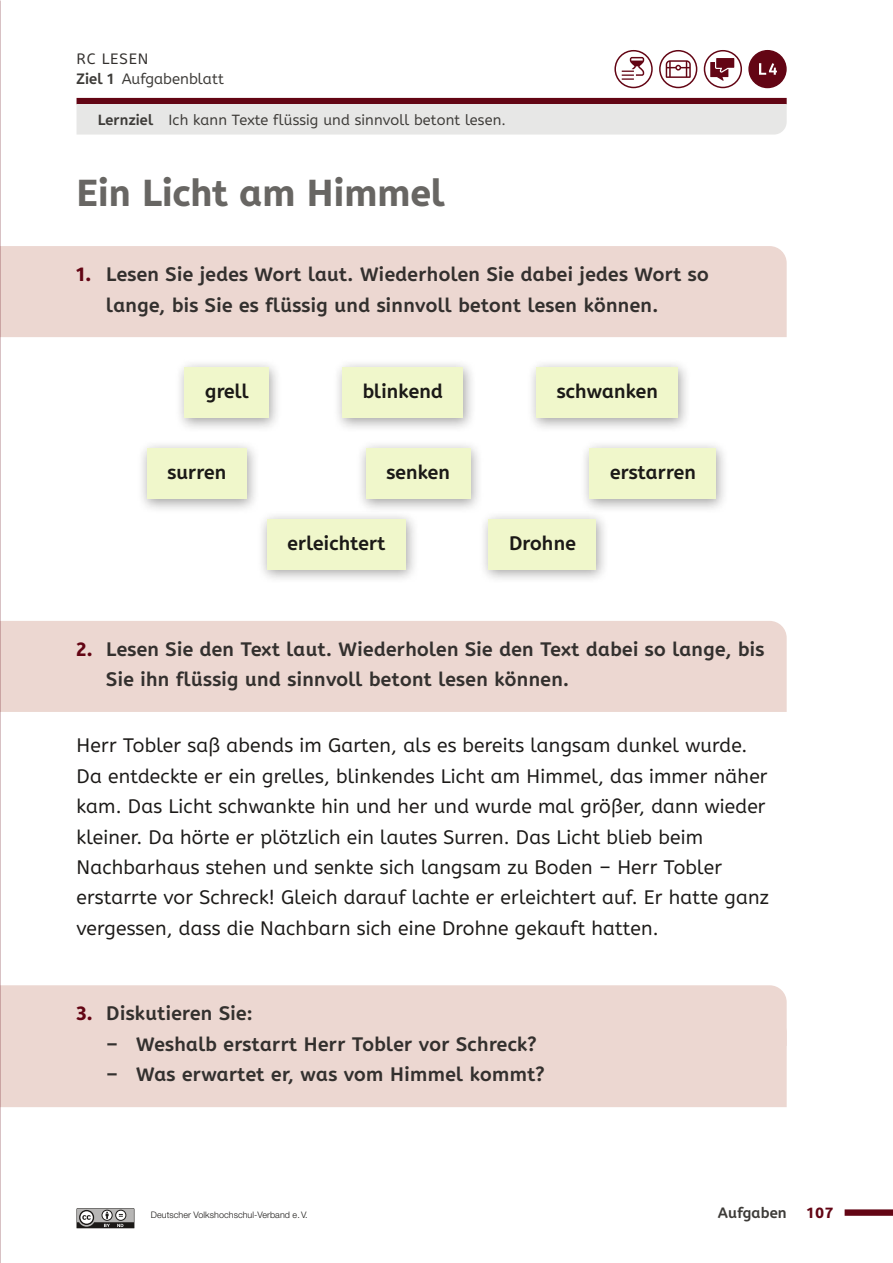
<style>
.page{position:relative;width:893px;height:1263px;background:#fff}
.page>*{position:absolute;margin:0;border:0;box-sizing:border-box;transform-origin:0 0}
.t1{font:800 37.5px "A Be Zeh EDU";letter-spacing:.005em;color:#686663}
.t2{font:19.5px/30.5px "A Be Zeh EDU";letter-spacing:.01em;color:#1b1917}
.t3{font:700 19.5px/30.5px "A Be Zeh EDU";letter-spacing:.02em;color:#33302e}
.t4{font:700 19.5px "A Be Zeh EDU";letter-spacing:.01em;color:#1b1917}
.t5{font:15px/20.2px "A Be Zeh EDU";color:#3d3b38}
.t6{font:700 15px "A Be Zeh EDU";letter-spacing:.01em;color:#3d3b38}
.t7{font:800 15px "A Be Zeh EDU";color:#630514}
.t8{font:14.7px "A Be Zeh EDU";letter-spacing:.01em;color:#3d3b38}
.t9{font:300 9px "Helvetica Neue LT Pro";letter-spacing:.005em;color:#1b1917}
.s1{color:#33302e}
.s2{font-weight:700}
.s3{font-weight:800;color:#630514}
</style>
<div class="page">
<div style="left:845px;top:1209px;width:48px;height:7px;background:#630514"></div>
<div style="left:77px;top:98px;width:710px;height:6px;background:#630514"></div>
<svg style="left:77px;top:1208px;width:57px;height:20px"></svg>
<div style="left:77px;top:104px;width:710px;height:31px;background:#e7e7e6"></div>
<div style="left:0;top:246px;width:787px;height:91px;background:#ecd7d1"></div>
<div style="left:137px;top:440px;width:122px;height:74px;background:#1b1917;opacity:.4"></div>
<div style="left:147px;top:449px;width:99px;height:50px;background:#f0f7cb"></div>
<div style="left:356px;top:440px;width:127px;height:73px;background:#1b1917;opacity:.4"></div>
<div style="left:366px;top:449px;width:104px;height:50px;background:#f0f7cb"></div>
<div style="left:580px;top:440px;width:149px;height:73px;background:#1b1917;opacity:.4"></div>
<div style="left:590px;top:449px;width:126px;height:50px;background:#f0f7cb"></div>
<div style="left:175px;top:359px;width:107px;height:73px;background:#1b1917;opacity:.4"></div>
<div style="left:185px;top:368px;width:84px;height:50px;background:#f0f7cb"></div>
<div style="left:332px;top:359px;width:144px;height:73px;background:#1b1917;opacity:.4"></div>
<div style="left:342px;top:368px;width:121px;height:50px;background:#f0f7cb"></div>
<div style="left:526px;top:359px;width:165px;height:73px;background:#1b1917;opacity:.4"></div>
<div style="left:536px;top:368px;width:142px;height:50px;background:#f0f7cb"></div>
<div style="left:257px;top:511px;width:162px;height:73px;background:#1b1917;opacity:.4"></div>
<div style="left:267px;top:519px;width:139px;height:51px;background:#f0f7cb"></div>
<div style="left:478px;top:511px;width:131px;height:73px;background:#1b1917;opacity:.4"></div>
<div style="left:489px;top:519px;width:107px;height:51px;background:#f0f7cb"></div>
<div style="left:0;top:621px;width:787px;height:91px;background:#ecd7d1"></div>
<div style="left:0;top:985px;width:787px;height:31px;background:#ecd7d1"></div>
<div style="left:0;top:1016px;width:787px;height:91px;background:#ecd7d1"></div>
<div style="left:614px;top:50px;width:39px;height:38px;border:2px solid #630514;border-radius:50%"></div>
<svg style="left:622px;top:57px;width:22px;height:23px"></svg>
<div style="left:659px;top:50px;width:38px;height:38px;border:2px solid #630514;border-radius:50%"></div>
<svg style="left:666px;top:60px;width:25px;height:18px"></svg>
<div style="left:704px;top:50px;width:38px;height:38px;border:2px solid #630514;border-radius:50%"></div>
<svg style="left:710px;top:56px;width:26px;height:25px"></svg>
<div style="left:749px;top:51px;width:37px;height:36px;background:#630514;border-radius:50%"></div>
<div style="left:748px;top:50px;width:39px;height:38px;border:2px solid #630514;border-radius:50%"></div>
<svg style="left:759px;top:63px;width:18px;height:12px"></svg>
<p class="t5" style="left:77px;top:49px;width:149px"><span class="s1">RC LESEN<br></span><span class="s2">Ziel 1</span> Aufgabenblatt</p>
<p class="t8" style="left:98px;top:110px;width:410px"><span class="s2">Lernziel</span> Ich kann Texte flüssig und sinnvoll betont lesen.</p>
<h1 class="t1" style="left:77px;top:167px;width:370px">Ein Licht am Himmel</h1>
<p class="t3" style="left:106px;top:259px;width:604px;text-indent:-30px"><span class="s3">1.</span> Lesen Sie jedes Wort laut. Wiederholen Sie dabei jedes Wort so lange, bis Sie es flüssig und sinnvoll betont lesen können.</p>
<p class="t4" style="left:205px;top:378px;width:45px">grell</p>
<p class="t4" style="left:363px;top:378px;width:82px">blinkend</p>
<p class="t4" style="left:557px;top:378px;width:103px">schwanken</p>
<p class="t4" style="left:167px;top:459px;width:60px">surren</p>
<p class="t4" style="left:386px;top:459px;width:65px">senken</p>
<p class="t4" style="left:610px;top:459px;width:87px">erstarren</p>
<p class="t4" style="left:287px;top:530px;width:99px">erleichtert</p>
<p class="t4" style="left:509px;top:530px;width:68px">Drohne</p>
<p class="t3" style="left:106px;top:634px;width:660px;text-indent:-30px"><span class="s3">2.</span> Lesen Sie den Text laut. Wiederholen Sie den Text dabei so lange, bis<br>Sie ihn flüssig und sinnvoll betont lesen können.</p>
<p class="t2" style="left:77px;top:730px;width:694px">Herr Tobler saß abends im Garten, als es bereits langsam dunkel wurde.<br>Da entdeckte er ein grelles, blinkendes Licht am Himmel, das immer näher kam. Das Licht schwankte hin und her und wurde mal größer, dann wieder kleiner. Da hörte er plötzlich ein lautes Surren. Das Licht blieb beim Nachbarhaus stehen und senkte sich langsam zu Boden – Herr Tobler erstarrte vor Schreck! Gleich darauf lachte er erleichtert auf. Er hatte ganz vergessen, dass die Nachbarn sich eine Drohne gekauft hatten.</p>
<p class="t3" style="left:77px;top:999px;width:178px"><span class="s3">3.</span> Diskutieren Sie:</p>
<p class="t3" style="left:106px;top:1029px;width:432px">– Weshalb erstarrt Herr Tobler vor Schreck?</p>
<p class="t3" style="left:106px;top:1059px;width:440px">– Was erwartet er, was vom Himmel kommt?</p>
<p class="t9" style="left:151px;top:1209px;width:158px">Deutscher Volkshochschul-Verband e.V.</p>
<p class="t6" style="left:718px;top:1203px;width:70px">Aufgaben</p>
<p class="t7" style="left:807px;top:1203px;width:27px">107</p>
</div>
